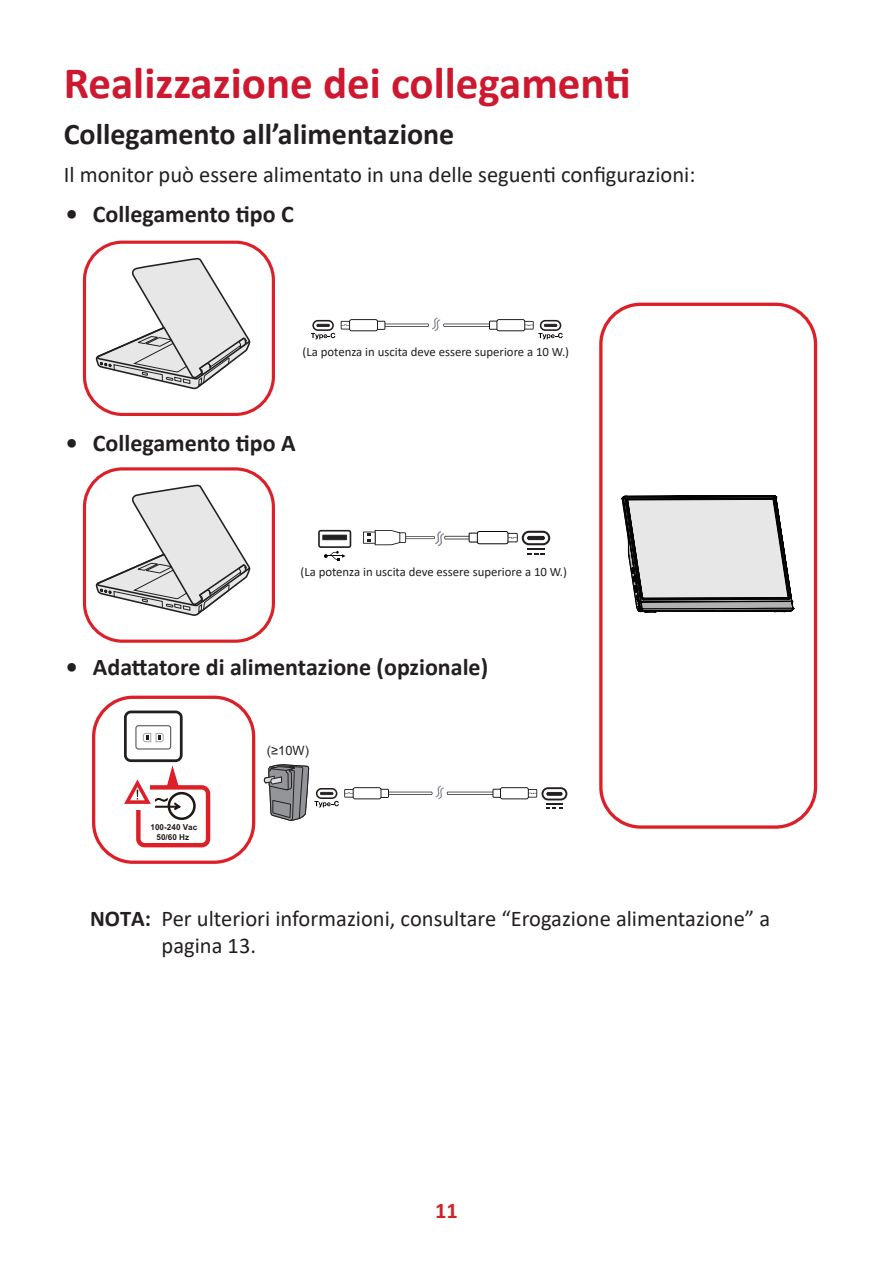
<style>
.page{position:relative;width:893px;height:1263px;background:#fff}
.page>*{position:absolute;margin:0;border:0;box-sizing:border-box;transform-origin:0 0}
.t1{font:700 45px "Calibri";color:#ce182f}
.t2{font:700 30px "Calibri";color:#231f20}
.t3{font:700 24px "Calibri";color:#231f20}
.t4{font:22.5px/27px "Calibri";color:#231f20}
.t5{font:700 22.5px "Calibri";color:#d1232a}
.t6{font:12.9px "Calibri";color:#231f20}
.t7{font:12.9px "Arial";color:#231f20}
.t8{font:12.75px "Calibri";color:#231f20}
.t9{font:12.6px "Calibri";color:#231f20}
.t10{font:700 8.25px/9.8px "Arial";color:#211814;text-align:center}
.s1{font-weight:700}
</style>
<div class="page">
<svg style="left:622px;top:495px;width:171px;height:117px;background:#c1c1c1"></svg>
<div style="left:599px;top:303px;width:218px;height:526px;border:3px solid #dd1f28;border-radius:40px"></div>
<hr style="left:381px;top:324px;width:48px;height:3px;background:#231f20">
<svg style="left:341px;top:319px;width:44px;height:12px"></svg>
<svg style="left:311px;top:320px;width:24px;height:19px"></svg>
<hr style="left:443px;top:324px;width:51px;height:3px;background:#231f20">
<svg style="left:489px;top:319px;width:74px;height:20px"></svg>
<svg style="left:432px;top:317px;width:9px;height:14px"></svg>
<svg style="left:83px;top:241px;width:192px;height:175px"></svg>
<hr style="left:399px;top:536px;width:36px;height:3px;background:#221f1f">
<svg style="left:363px;top:530px;width:43px;height:15px"></svg>
<svg style="left:318px;top:530px;width:33px;height:31px"></svg>
<svg style="left:434px;top:531px;width:116px;height:24px"></svg>
<svg style="left:83px;top:467px;width:192px;height:176px"></svg>
<hr style="left:384px;top:792px;width:48px;height:3px;background:#231f20">
<hr style="left:447px;top:792px;width:50px;height:3px;background:#231f20">
<svg style="left:493px;top:787px;width:74px;height:22px"></svg>
<svg style="left:435px;top:785px;width:9px;height:14px"></svg>
<div style="left:168px;top:792px;width:28px;height:28px;border:3px solid #211814;border-radius:50%"></div>
<div style="left:136px;top:785px;width:74px;height:62px;border:4px solid #dd1f28;border-radius:6px"></div>
<svg style="left:263px;top:764px;width:126px;height:57px"></svg>
<svg style="left:124px;top:710px;width:59px;height:102px"></svg>
<div style="left:92px;top:696px;width:163px;height:168px;border:3px solid #dd1f28;border-radius:39px"></div>
<h1 class="t1" style="left:64px;top:51px;width:568px">Realizzazione dei collegamenti</h1>
<h2 class="t2" style="left:64px;top:112px;width:392px">Collegamento all’alimentazione</h2>
<p class="t4" style="left:64px;top:161px;width:633px">Il monitor può essere alimentato in una delle seguenti configurazioni:</p>
<p class="t3" style="left:66px;top:197px;width:229px">• Collegamento tipo C</p>
<p class="t6" style="left:315px;top:343px;width:244px">(The power output must be greater than 10W)</p>
<p class="t8" style="left:303px;top:343px;width:268px">(La potenza in uscita deve essere superiore a 10 W.)</p>
<p class="t3" style="left:66px;top:426px;width:231px">• Collegamento tipo A</p>
<p class="t9" style="left:328px;top:563px;width:238px">(The power output must be greater than 10W)</p>
<p class="t8" style="left:300px;top:563px;width:268px">(La potenza in uscita deve essere superiore a 10 W.)</p>
<p class="t6" style="left:313px;top:563px;width:244px">(The power output must be greater than 10W)</p>
<p class="t3" style="left:66px;top:650px;width:424px">• Adattatore di alimentazione (opzionale)</p>
<p class="t10" style="left:151px;top:822px;width:48px">100-240 Vac<br>50/60 Hz</p>
<p class="t7" style="left:267px;top:742px;width:44px">(≥10W)</p>
<p class="t4" style="left:162px;top:905px;width:610px;text-indent:-71px"><span class="s1">NOTA:</span> Per ulteriori informazioni, consultare “Erogazione alimentazione” a pagina 13.</p>
<p class="t5" style="left:435px;top:1194px;width:24px">11</p>
</div>
